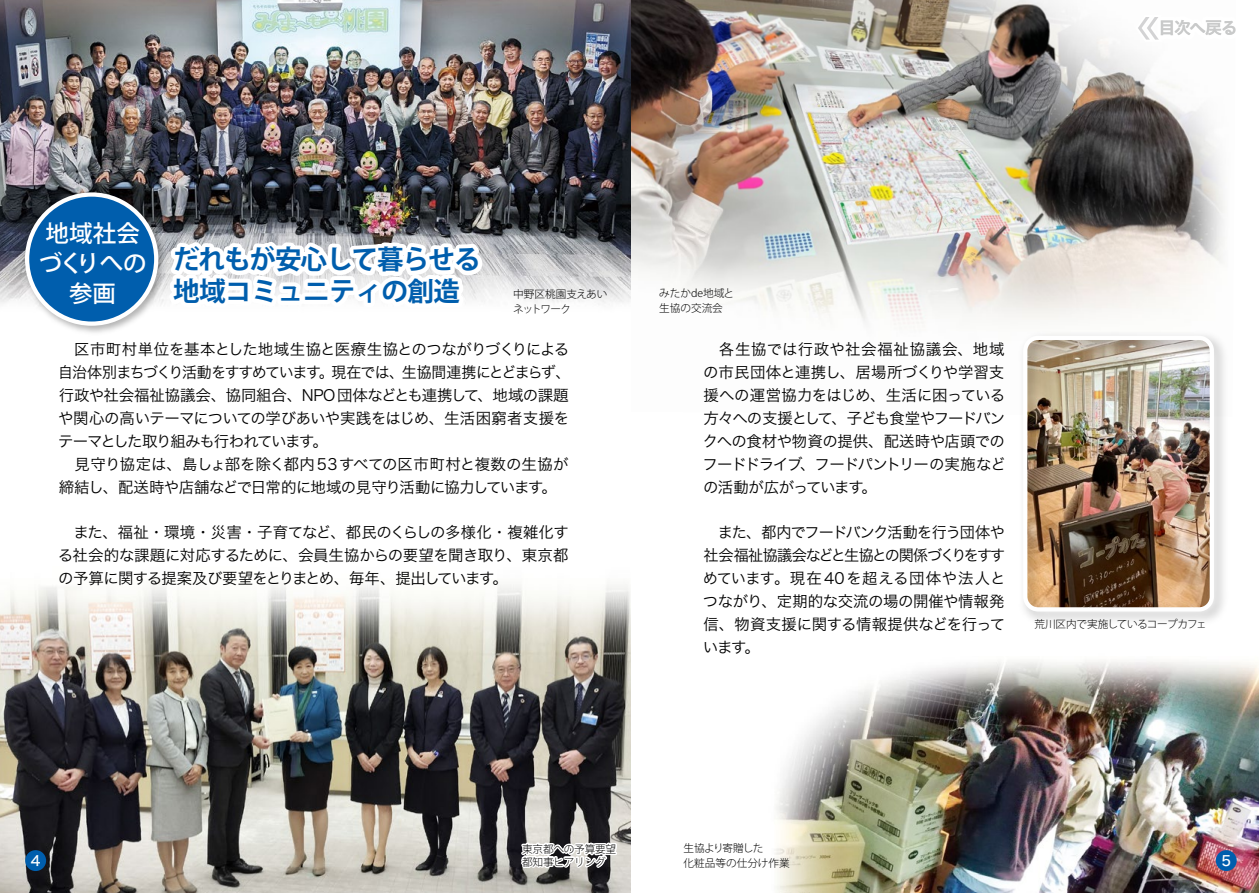
<style>
.page{position:relative;width:1259px;height:893px;background:#fff}
.page>*{position:absolute;margin:0;border:0;box-sizing:border-box;transform-origin:0 0}
.t1{font:700 26.55px/32px "Koz Go Pro";letter-spacing:-.02em;color:#005ead}
.t2{font:500 23.4px/30px "Koz Go Pro";color:#fff;text-align:center}
.t3{font:16.95px "Hiragino UD Sans Std W6";letter-spacing:-.08em;color:#c9caca}
.t4{font:15.45px/22.8px "Hira Kaku Std W3";letter-spacing:-.03em;color:#000;text-align:justify}
.t5{font:14.1px "Hira Kaku Std N W5";color:#fff}
.t6{font:300 10.65px "Koz Go Pro";letter-spacing:-.02em;color:#000}
.t7{font:300 10.65px/14.9px "Koz Go Pro";color:#000}
.t8{font:300 10.65px/14.9px "Koz Go Pro";letter-spacing:-.05em;color:#000}
</style>
<div class="page">
<img style="left:630px;top:0;width:595px;height:325px">
<img style="left:0;top:584px;width:630px;height:309px">
<img style="left:0;top:0;width:630px;height:303px">
<img style="left:775px;top:661px;width:484px;height:232px">
<svg style="left:516px;top:831px;width:103px;height:41px"></svg>
<div style="left:25px;top:850px;width:21px;height:21px;background:#005ead;border-radius:50%"></div>
<div style="left:1215px;top:850px;width:21px;height:21px;background:#005ead;border-radius:50%"></div>
<img style="left:162px;top:62px;width:332px;height:241px">
<img style="left:18px;top:187px;width:152px;height:146px">
<div style="left:27px;top:195px;width:129px;height:129px;background:#005ead;border-radius:50%"></div>
<div style="left:25px;top:192px;width:133px;height:134px;border:4px solid #fff;border-radius:50%"></div>
<img style="left:1023px;top:333px;width:201px;height:288px">
<div style="left:1023px;top:336px;width:191px;height:275px;border:4px solid #fff;border-radius:13px"></div>
<svg style="left:1132px;top:0;width:93px;height:49px"></svg>
<p class="t3" style="left:1158px;top:15px;width:81px">目次へ戻る</p>
<h2 class="t2" style="left:39px;top:220px;width:109px">地域社会づくりへの参画</h2>
<h1 class="t1" style="left:173px;top:245px;width:309px">だれもが安心して暮らせる地域コミュニティの創造</h1>
<p class="t8" style="left:513px;top:287px;width:96px">中野区桃園支えあいネットワーク</p>
<p class="t7" style="left:659px;top:286px;width:77px">みたかde地域と生協の交流会</p>
<p class="t4" style="left:702px;top:338px;width:305px">　各生協では行政や社会福祉協議会、地域の市民団体と連携し、居場所づくりや学習支援への運営協力をはじめ、生活に困っている方々への支援として、子ども食堂やフードバンクへの食材や物資の提供、配送時や店頭でのフードドライブ、フードパントリーの実施などの活動が広がっています。</p>
<p class="t4" style="left:703px;top:521px;width:304px">　また、都内でフードバンク活動を行う団体や社会福祉協議会などと生協との関係づくりをすすめています。現在40を超える団体や法人とつながり、定期的な交流の場の開催や情報発信、物資支援に関する情報提供などを行っています。</p>
<p class="t4" style="left:58px;top:338px;width:514px;text-align:left;text-indent:16px">区市町村単位を基本とした地域生協と医療生協とのつながりづくりによる自治体別まちづくり活動をすすめています。現在では、生協間連携にとどまらず、行政や社会福祉協議会、協同組合、NPO団体などとも連携して、地域の課題や関心の高いテーマについての学びあいや実践をはじめ、生活困窮者支援をテーマとした取り組みも行われています。<br>　見守り協定は、島しょ部を除く都内53すべての区市町村と複数の生協が締結し、配送時や店舗などで日常的に地域の見守り活動に協力しています。</p>
<p class="t4" style="left:58px;top:521px;width:513px">　また、福祉・環境・災害・子育てなど、都民のくらしの多様化・複雑化する社会的な課題に対応するために、会員生協からの要望を聞き取り、東京都の予算に関する提案及び要望をとりまとめ、毎年、提出しています。</p>
<p class="t6" style="left:1034px;top:617px;width:174px">荒川区内で実施しているコープカフェ</p>
<p class="t7" style="left:683px;top:841px;width:108px">生協より寄贈した<br>化粧品等の仕分け作業</p>
<p class="t6" style="left:522px;top:842px;width:95px">東京都への予算要望</p>
<p class="t5" style="left:31px;top:850px;width:11px">4</p>
<p class="t6" style="left:522px;top:855px;width:85px">都知事ヒアリング</p>
<p class="t5" style="left:1221px;top:850px;width:11px">5</p>
</div>
